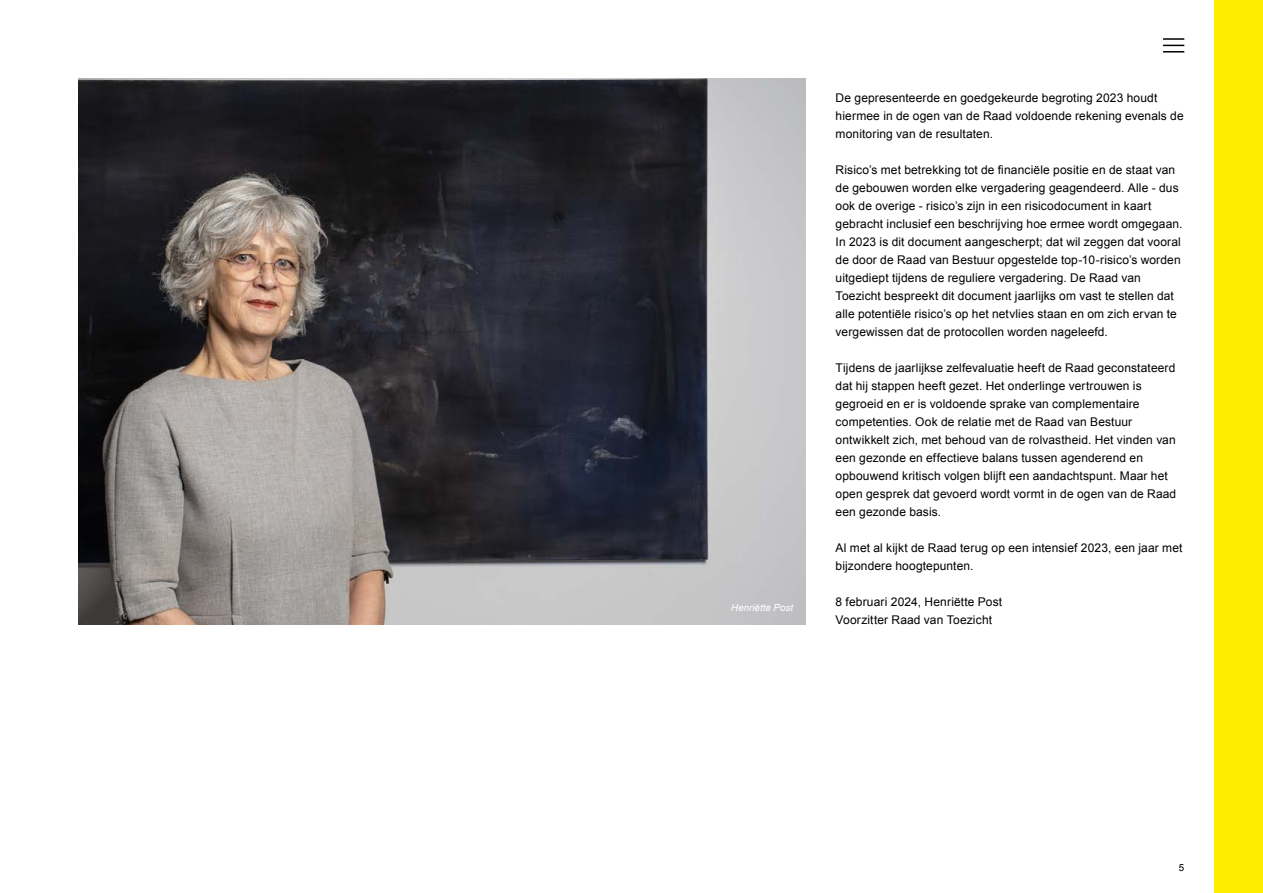
<style>
.page{position:relative;width:1263px;height:893px;background:#fff}
.page>*{position:absolute;margin:0;border:0;box-sizing:border-box;transform-origin:0 0}
.t1{font:12px/18px "Arial";letter-spacing:.01em;color:#000}
.t2{font:italic 9.75px "Arial";color:#fff}
.t3{font:9.75px "Arial";color:#000}
</style>
<div class="page">
<div style="left:1214px;top:0;width:49px;height:893px;background:#ffed00"></div>
<img style="left:79px;top:79px;width:727px;height:545px">
<hr style="left:1163px;top:38px;width:21px;height:2px;background:#000">
<svg style="left:1163px;top:45px;width:21px;height:1px"></svg>
<hr style="left:1163px;top:51px;width:21px;height:2px;background:#000">
<p class="t2" style="left:731px;top:602px;width:63px">Henriëtte Post</p>
<p class="t1" style="left:836px;top:89px;width:350px">De gepresenteerde en goedgekeurde begroting 2023 houdt hiermee in de ogen van de Raad voldoende rekening evenals de monitoring van de resultaten.</p>
<p class="t1" style="left:836px;top:161px;width:348px">Risico’s met betrekking tot de financiële positie en de staat van de gebouwen worden elke vergadering geagendeerd. Alle - dus ook de overige - risico’s zijn in een risicodocument in kaart gebracht inclusief een beschrijving hoe ermee wordt omgegaan.<br>In 2023 is dit document aangescherpt; dat wil zeggen dat vooral de door de Raad van Bestuur opgestelde top-10-risico’s worden uitgediept tijdens de reguliere vergadering. De Raad van Toezicht bespreekt dit document jaarlijks om vast te stellen dat alle potentiële risico’s op het netvlies staan en om zich ervan te vergewissen dat de protocollen worden nageleefd.</p>
<p class="t1" style="left:836px;top:359px;width:342px">Tijdens de jaarlijkse zelfevaluatie heeft de Raad geconstateerd dat hij stappen heeft gezet. Het onderlinge vertrouwen is gegroeid en er is voldoende sprake van complementaire competenties. Ook de relatie met de Raad van Bestuur ontwikkelt zich, met behoud van de rolvastheid. Het vinden van een gezonde en effectieve balans tussen agenderend en opbouwend kritisch volgen blijft een aandachtspunt. Maar het open gesprek dat gevoerd wordt vormt in de ogen van de Raad een gezonde basis.</p>
<p class="t1" style="left:836px;top:539px;width:348px">Al met al kijkt de Raad terug op een intensief 2023, een jaar met bijzondere hoogtepunten.</p>
<p class="t1" style="left:836px;top:593px;width:168px">8 februari 2024, Henriëtte Post<br>Voorzitter Raad van Toezicht</p>
<p class="t3" style="left:1179px;top:861px;width:7px">5</p>
</div>
